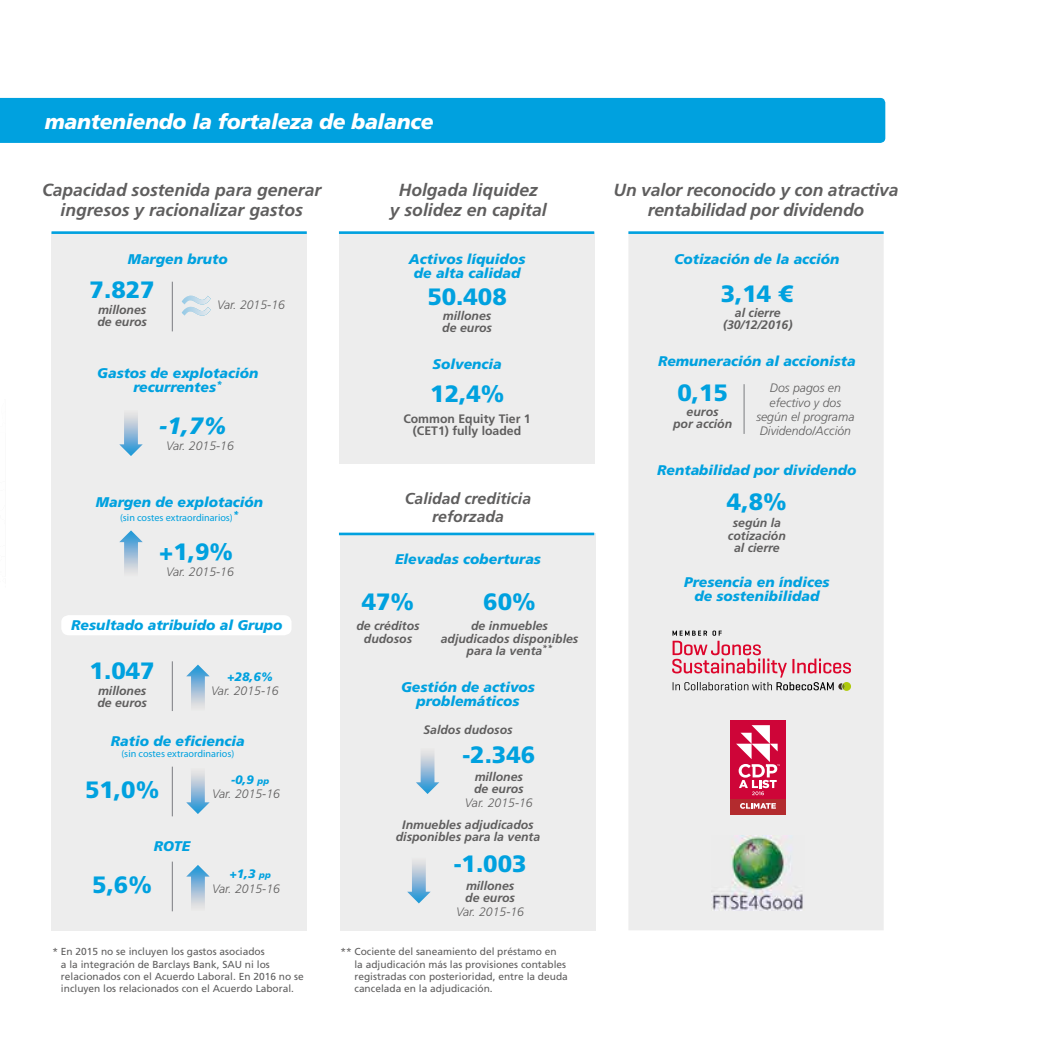
<style>
.page{position:relative;width:1050px;height:1042px;background:#fff}
.page>*{position:absolute;margin:0;border:0;box-sizing:border-box;transform-origin:0 0}
.t1{font:900 23.62px "Frutiger LT Std";color:#00a1df}
.t2{font:italic 900 23.62px "Frutiger LT Std";color:#00a1df}
.t3{font:italic 900 21px "Frutiger LT Std";letter-spacing:-.015em;color:#fff}
.t4{font:italic 700 17.5px/19.2px "Frutiger LT Std";color:#5f5e5e;text-align:center}
.t5{font:italic 700 15.75px/17.5px "Frutiger LT Std";color:#5f5e5e;text-align:center}
.t6{font:italic 900 14px/14px "Frutiger LT Std";color:#00a1df;text-align:center}
.t7{font:italic 700 12.25px/12.2px "Frutiger LT Std";color:#5f5e5e;text-align:center}
.t8{font:italic 300 12.25px/14px "Frutiger LT Std";color:#5f5e5e}
.t9{font:700 12.25px/12.2px "Frutiger LT Std";color:#5f5e5e;text-align:center}
.t10{font:italic 900 12.25px "Frutiger LT Std";color:#00a1df}
.t11{font:10.15px/12.2px "Frutiger LT Std";color:#5f5e5e}
.t12{font:10.15px "Myriad Pro";color:#00a1df}
.s1{font-weight:900;color:#00a1df}
.s2{font-weight:900;font-size:8.75px;color:#00a1df}
</style>
<div class="page">
<div style="left:0;top:98px;width:885px;height:45px;background:#00a1df"></div>
<div style="left:340px;top:533px;width:255px;height:398px;background:#ededed"></div>
<div style="left:628px;top:234px;width:255px;height:696px;background:#ededed"></div>
<img style="left:711px;top:836px;width:92px;height:74px">
<div style="left:339px;top:233px;width:255px;height:231px;background:#ededed"></div>
<div style="left:51px;top:233px;width:256px;height:698px;background:#ededed"></div>
<hr style="left:172px;top:282px;width:1px;height:49px;background:#7a7c80">
<svg style="left:182px;top:296px;width:29px;height:20px"></svg>
<hr style="left:743px;top:384px;width:1px;height:50px;background:#7a7c80">
<img style="left:186px;top:865px;width:24px;height:41px">
<hr style="left:172px;top:861px;width:1px;height:50px;background:#7a7c80">
<div style="left:61px;top:615px;width:230px;height:20px;background:#fff;border-radius:7px"></div>
<img style="left:186px;top:664px;width:24px;height:42px">
<hr style="left:172px;top:661px;width:1px;height:50px;background:#7a7c80">
<hr style="left:172px;top:766px;width:1px;height:50px;background:#7a7c80">
<img style="left:186px;top:773px;width:24px;height:41px">
<img style="left:119px;top:530px;width:24px;height:42px">
<img style="left:119px;top:415px;width:24px;height:41px">
<svg style="left:672px;top:630px;width:178px;height:61px"></svg>
<hr style="left:51px;top:231px;width:256px;height:3px;background:#00a1df">
<hr style="left:339px;top:231px;width:255px;height:3px;background:#00a1df">
<hr style="left:339px;top:533px;width:255px;height:2px;background:#00a1df">
<hr style="left:628px;top:231px;width:255px;height:3px;background:#00a1df">
<div style="left:730px;top:720px;width:55px;height:90px;background:#ce0538"></div>
<div style="left:730px;top:799px;width:55px;height:15px;background:#b32b2e"></div>
<svg style="left:740px;top:803px;width:35px;height:6px"></svg>
<svg style="left:736px;top:725px;width:43px;height:70px"></svg>
<img style="left:416px;top:753px;width:23px;height:41px">
<img style="left:407px;top:862px;width:23px;height:41px">
<h2 class="t3" style="left:45px;top:109px;width:390px">manteniendo la fortaleza de balance</h2>
<h3 class="t4" style="left:42px;top:181px;width:281px">Capacidad sostenida para generar ingresos y racionalizar gastos</h3>
<h3 class="t4" style="left:390px;top:181px;width:158px">Holgada liquidez<br>y solidez en capital</h3>
<h3 class="t4" style="left:613px;top:181px;width:286px">Un valor reconocido y con atractiva rentabilidad por dividendo</h3>
<h3 class="t6" style="left:409px;top:252px;width:118px">Activos líquidos de alta calidad</h3>
<p class="t7" style="left:442px;top:309px;width:51px;text-align:left">millones de euros</p>
<h3 class="t6" style="left:128px;top:252px;width:101px">Margen bruto</h3>
<p class="t7" style="left:97px;top:303px;width:51px;text-align:left">millones de euros</p>
<h3 class="t6" style="left:674px;top:252px;width:167px">Cotización de la acción</h3>
<h1 class="t1" style="left:90px;top:276px;width:67px">7.827</h1>
<h1 class="t1" style="left:720px;top:280px;width:74px">3,14 €</h1>
<p class="t7" style="left:722px;top:307px;width:71px">al cierre (30/12/2016)</p>
<h1 class="t1" style="left:427px;top:282px;width:81px">50.408</h1>
<p class="t8" style="left:217px;top:298px;width:69px">Var. 2015-16</p>
<h3 class="t6" style="left:97px;top:366px;width:163px">Gastos de explotación recurrentes<sup>*</sup></h3>
<h1 class="t2" style="left:159px;top:411px;width:69px">-1,7%</h1>
<p class="t8" style="left:166px;top:439px;width:69px">Var. 2015-16</p>
<h3 class="t6" style="left:96px;top:495px;width:169px">Margen de explotación</h3>
<p class="t12" style="left:120px;top:512px;width:120px">(sin costes extraordinarios)<sup>*</sup></p>
<h1 class="t1" style="left:159px;top:537px;width:75px">+1,9%</h1>
<p class="t8" style="left:166px;top:565px;width:69px">Var. 2015-16</p>
<h3 class="t6" style="left:71px;top:618px;width:213px">Resultado atribuido al Grupo</h3>
<h1 class="t1" style="left:90px;top:657px;width:67px">1.047</h1>
<p class="t10" style="left:227px;top:669px;width:47px">+28,6%</p>
<p class="t8" style="left:211px;top:684px;width:69px">Var. 2015-16</p>
<p class="t7" style="left:97px;top:684px;width:51px;text-align:left">millones de euros</p>
<h3 class="t6" style="left:111px;top:734px;width:135px">Ratio de eficiencia</h3>
<p class="t12" style="left:121px;top:748px;width:114px">(sin costes extraordinarios)</p>
<h1 class="t1" style="left:85px;top:775px;width:76px">51,0%</h1>
<p class="t8" style="left:212px;top:773px;width:69px;text-indent:19px"><span class="s1">-0,9</span> <span class="s2">pp<br></span>Var. 2015-16</p>
<h3 class="t6" style="left:154px;top:839px;width:38px">ROTE</h3>
<h1 class="t1" style="left:92px;top:870px;width:61px">5,6%</h1>
<p class="t8" style="left:212px;top:866px;width:69px;line-height:15.4px;text-indent:17px"><span class="s1">+1,3</span> <span class="s2">pp<br></span>Var. 2015-16</p>
<h3 class="t6" style="left:432px;top:357px;width:71px">Solvencia</h3>
<h1 class="t1" style="left:430px;top:379px;width:76px">12,4%</h1>
<p class="t9" style="left:403px;top:412px;width:129px">Common Equity Tier 1 (CET1) fully loaded</p>
<h3 class="t5" style="left:405px;top:490px;width:128px">Calidad crediticia reforzada</h3>
<h3 class="t6" style="left:395px;top:551px;width:147px">Elevadas coberturas</h3>
<h1 class="t1" style="left:361px;top:587px;width:54px">47%</h1>
<h1 class="t1" style="left:483px;top:587px;width:54px">60%</h1>
<p class="t7" style="left:356px;top:620px;width:65px">de créditos dudosos</p>
<p class="t7" style="left:440px;top:620px;width:139px">de inmuebles adjudicados disponibles para la venta<sup>**</sup></p>
<h3 class="t6" style="left:401px;top:680px;width:135px">Gestión de activos problemáticos</h3>
<p class="t7" style="left:423px;top:723px;width:91px">Saldos dudosos</p>
<h1 class="t1" style="left:462px;top:741px;width:74px">-2.346</h1>
<p class="t8" style="left:465px;top:795px;width:69px">Var. 2015-16</p>
<p class="t7" style="left:474px;top:771px;width:51px;text-align:left">millones de euros</p>
<p class="t7" style="left:396px;top:818px;width:146px">Inmuebles adjudicados disponibles para la venta</p>
<h1 class="t1" style="left:453px;top:849px;width:74px">-1.003</h1>
<p class="t8" style="left:456px;top:905px;width:69px">Var. 2015-16</p>
<p class="t7" style="left:465px;top:879px;width:51px;text-align:left">millones de euros</p>
<p class="t11" style="left:61px;top:945px;width:244px;text-indent:-8px">* En 2015 no se incluyen los gastos asociados<br>a la integración de Barclays Bank, SAU ni los relacionados con el Acuerdo Laboral. En 2016 no se incluyen los relacionados con el Acuerdo Laboral.</p>
<p class="t11" style="left:354px;top:945px;width:215px;text-indent:-14px">** Cociente del saneamiento del préstamo en<br>la adjudicación más las provisiones contables registradas con posterioridad, entre la deuda cancelada en la adjudicación.</p>
<h3 class="t6" style="left:658px;top:354px;width:199px">Remuneración al accionista</h3>
<h1 class="t1" style="left:677px;top:378px;width:52px">0,15</h1>
<p class="t8" style="left:756px;top:381px;width:100px;text-align:center">Dos pagos en efectivo y dos según el programa<br>Dividendo/Acción</p>
<p class="t7" style="left:673px;top:406px;width:61px">euros<br>por acción</p>
<h3 class="t6" style="left:657px;top:463px;width:201px">Rentabilidad por dividendo</h3>
<h1 class="t1" style="left:726px;top:487px;width:61px">4,8%</h1>
<p class="t7" style="left:727px;top:517px;width:59px">según la cotización al cierre</p>
<h3 class="t6" style="left:684px;top:575px;width:147px">Presencia en índices de sostenibilidad</h3>
</div>
